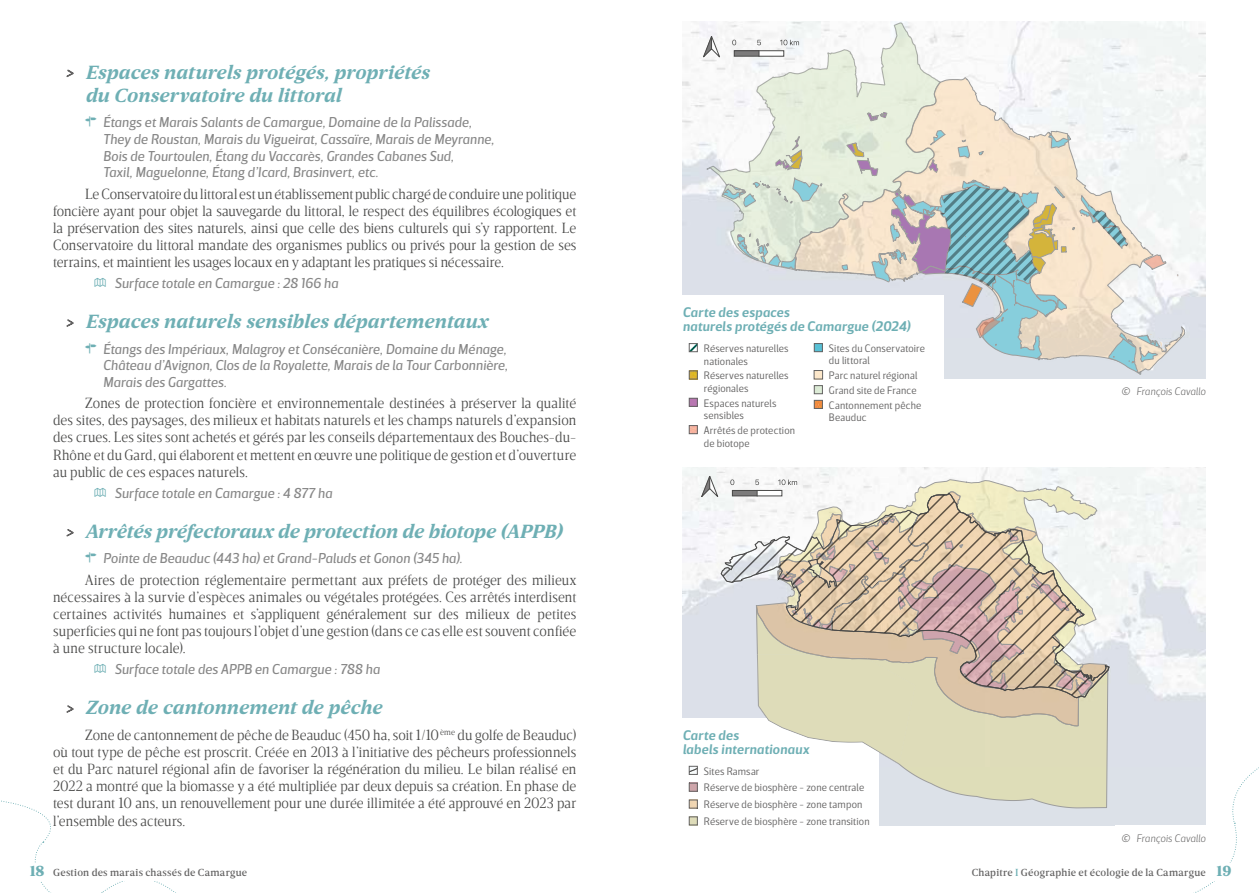
<style>
.page{position:relative;width:1259px;height:893px;background:#fff}
.page>*{position:absolute;margin:0;border:0;box-sizing:border-box;transform-origin:0 0}
.t1{font:italic 700 19.5px/23.4px "Breve News";letter-spacing:.015em;color:#6eafb4}
.t2{font:300 14.25px/17.1px "Breve Title";letter-spacing:.005em;color:#4a4a49;text-align:justify}
.t3{font:italic 13.8px/16.6px "Breve Sans Title";letter-spacing:.005em;color:#878787}
.t4{font:italic 600 13.5px/13.5px "Breve Sans Title";letter-spacing:.02em;color:#6eafb4}
.t5{font:300 10.5px/12.6px "Breve Sans Title";letter-spacing:.015em;color:#646363}
.t6{font:500 10.5px "Breve News";letter-spacing:.02em;color:#646363}
.t7{font:italic 200 10.5px "Breve Sans Title";letter-spacing:.01em;color:#646363}
.s1{font-family:"Breve Display";font-weight:400;color:#646363}
.s2{font-family:"Entypo";font-style:normal;font-size:22.5px;color:#6eafb4}
.s3{font-weight:500}
.s4{font-weight:900;font-size:15px;color:#6eafb4}
.s5{color:#6eafb4}
</style>
<div class="page">
<svg style="left:1193px;top:759px;width:66px;height:134px"></svg>
<svg style="left:1px;top:800px;width:175px;height:93px"></svg>
<div style="left:21px;top:863px;width:32px;height:17px;background:#fff"></div>
<div style="left:53px;top:863px;width:523px;height:17px;background:#fff"></div>
<div style="left:1205px;top:863px;width:37px;height:17px;background:#fff"></div>
<div style="left:682px;top:863px;width:523px;height:17px;background:#fff"></div>
<img style="left:682px;top:468px;width:523px;height:357px">
<svg style="left:879px;top:727px;width:229px;height:82px"></svg>
<svg style="left:1093px;top:492px;width:17px;height:206px"></svg>
<div style="left:682px;top:718px;width:197px;height:116px;background:#fff"></div>
<svg style="left:691px;top:785px;width:4px;height:4px"></svg>
<div style="left:689px;top:783px;width:8px;height:8px;border:1px solid #646363"></div>
<svg style="left:691px;top:802px;width:4px;height:4px"></svg>
<div style="left:689px;top:800px;width:8px;height:8px;border:1px solid #646363"></div>
<svg style="left:691px;top:819px;width:4px;height:4px"></svg>
<div style="left:689px;top:817px;width:8px;height:8px;border:1px solid #646363"></div>
<svg style="left:689px;top:476px;width:404px;height:299px"></svg>
<img style="left:682px;top:21px;width:523px;height:357px">
<svg style="left:706px;top:22px;width:235px;height:249px"></svg>
<svg style="left:794px;top:75px;width:391px;height:299px"></svg>
<svg style="left:722px;top:136px;width:101px;height:141px"></svg>
<svg style="left:841px;top:109px;width:329px;height:270px"></svg>
<div style="left:734px;top:51px;width:25px;height:5px;background:#7c7b7b"></div>
<div style="left:759px;top:51px;width:25px;height:5px;background:#fff"></div>
<div style="left:734px;top:51px;width:50px;height:5px;border:1px solid #4a4a49"></div>
<svg style="left:732px;top:40px;width:4px;height:5px"></svg>
<svg style="left:757px;top:40px;width:4px;height:5px"></svg>
<svg style="left:780px;top:40px;width:19px;height:5px"></svg>
<svg style="left:702px;top:36px;width:18px;height:23px"></svg>
<div style="left:682px;top:296px;width:262px;height:159px;background:#fff"></div>
<svg style="left:691px;top:345px;width:4px;height:5px"></svg>
<div style="left:689px;top:343px;width:8px;height:9px;border:1px solid #646363"></div>
<svg style="left:691px;top:373px;width:4px;height:4px"></svg>
<div style="left:689px;top:371px;width:8px;height:8px;border:1px solid #646363"></div>
<svg style="left:691px;top:400px;width:4px;height:5px"></svg>
<div style="left:689px;top:398px;width:8px;height:9px;border:1px solid #646363"></div>
<svg style="left:691px;top:427px;width:4px;height:5px"></svg>
<div style="left:689px;top:425px;width:8px;height:9px;border:1px solid #646363"></div>
<svg style="left:816px;top:345px;width:4px;height:5px"></svg>
<div style="left:814px;top:343px;width:8px;height:9px;border:1px solid #646363"></div>
<svg style="left:816px;top:372px;width:5px;height:5px"></svg>
<div style="left:814px;top:370px;width:9px;height:9px;border:1px solid #646363"></div>
<svg style="left:816px;top:387px;width:4px;height:5px"></svg>
<div style="left:814px;top:385px;width:8px;height:9px;border:1px solid #646363"></div>
<svg style="left:816px;top:402px;width:4px;height:5px"></svg>
<div style="left:814px;top:400px;width:8px;height:9px;border:1px solid #646363"></div>
<div style="left:1115px;top:825px;width:90px;height:25px;background:#fff"></div>
<h1 class="t1" style="left:85px;top:61px;width:345px;text-indent:-19px"><span class="s1">&gt;</span> Espaces naturels protégés, propriétés du Conservatoire du littoral</h1>
<p class="t3" style="left:103px;top:114px;width:392px;text-indent:-19px"><span class="s2">$</span> Étangs et Marais Salants de Camargue, Domaine de la Palissade, They de Roustan, Marais du Vigueirat, Cassaïre, Marais de Meyranne, Bois de Tourtoulen, Étang du Vaccarès, Grandes Cabanes Sud,<br>Taxil, Maguelonne, Étang d’Icard, Brasinvert, etc.</p>
<p class="t2" style="left:53px;top:185px;width:525px;text-indent:32px">Le Conservatoire du littoral est un établissement public chargé de conduire une politique foncière ayant pour objet la sauvegarde du littoral, le respect des équilibres écologiques et la préservation des sites naturels, ainsi que celle des biens culturels qui s’y rapportent. Le Conservatoire du littoral mandate des organismes publics ou privés pour la gestion de ses terrains, et maintient les usages locaux en y adaptant les pratiques si nécessaire.</p>
<p class="t3" style="left:94px;top:275px;width:246px"><span class="s2">1</span> Surface totale en Camargue : 28 166 ha</p>
<h1 class="t1" style="left:66px;top:311px;width:423px"><span class="s1">&gt;</span> Espaces naturels sensibles départementaux</h1>
<p class="t3" style="left:103px;top:340px;width:406px;text-align:justify;text-indent:-19px"><span class="s2">$</span> Étangs des Impériaux, Malagroy et Consécanière, Domaine du Ménage, Château d’Avignon, Clos de la Royalette, Marais de la Tour Carbonnière, Marais des Gargattes.</p>
<p class="t2" style="left:53px;top:395px;width:525px;text-indent:32px">Zones de protection foncière et environnementale destinées à préserver la qualité des sites, des paysages, des milieux et habitats naturels et les champs naturels d’expansion des crues. Les sites sont achetés et gérés par les conseils départementaux des Bouches-du-Rhône et du Gard, qui élaborent et mettent en œuvre une politique de gestion et d’ouverture au public de ces espaces naturels.</p>
<p class="t3" style="left:94px;top:484px;width:240px"><span class="s2">1</span> Surface totale en Camargue : 4 877 ha</p>
<h1 class="t1" style="left:66px;top:520px;width:497px"><span class="s1">&gt;</span> Arrêtés préfectoraux de protection de biotope (APPB)</h1>
<p class="t3" style="left:84px;top:550px;width:380px"><span class="s2">$</span> Pointe de Beauduc (443 ha) et Grand-Paluds et Gonon (345 ha).</p>
<p class="t2" style="left:53px;top:571px;width:525px;text-indent:32px">Aires de protection réglementaire permettant aux préfets de protéger des milieux nécessaires à la survie d’espèces animales ou végétales protégées. Ces arrêtés interdisent certaines activités humaines et s’appliquent généralement sur des milieux de petites superficies qui ne font pas toujours l’objet d’une gestion (dans ce cas elle est souvent confiée à une structure locale).</p>
<p class="t3" style="left:94px;top:661px;width:288px"><span class="s2">1</span> Surface totale des APPB en Camargue : 788 ha</p>
<h1 class="t1" style="left:66px;top:697px;width:317px"><span class="s1">&gt;</span> Zone de cantonnement de pêche</h1>
<p class="t2" style="left:53px;top:726px;width:525px;text-indent:32px">Zone de cantonnement de pêche de Beauduc (450 ha, soit 1/10<sup>ème</sup> du golfe de Beauduc) où tout type de pêche est proscrit. Créée en 2013 à l’initiative des pêcheurs professionnels et du Parc naturel régional afin de favoriser la régénération du milieu. Le bilan réalisé en 2022 a montré que la biomasse y a été multipliée par deux depuis sa création. En phase de test durant 10 ans, un renouvellement pour une durée illimitée a été approuvé en 2023 par l’ensemble des acteurs.</p>
<p class="t4" style="left:682px;top:729px;width:128px">Carte des<br>labels internationaux</p>
<p class="t4" style="left:682px;top:306px;width:229px">Carte des espaces<br>naturels protégés de Camargue (2024)</p>
<p class="t5" style="left:704px;top:342px;width:86px">Réserves naturelles nationales</p>
<p class="t5" style="left:704px;top:369px;width:86px">Réserves naturelles régionales</p>
<p class="t5" style="left:704px;top:397px;width:74px">Espaces naturels sensibles</p>
<p class="t5" style="left:704px;top:424px;width:93px">Arrêtés de protection de biotope</p>
<p class="t5" style="left:829px;top:342px;width:97px">Sites du Conservatoire du littoral</p>
<p class="t5" style="left:829px;top:368px;width:94px;line-height:14.7px">Parc naturel régional<br>Grand site de France<br>Cantonnement pêche</p>
<p class="t5" style="left:829px;top:411px;width:39px">Beauduc</p>
<p class="t5" style="left:704px;top:762px;width:167px;line-height:16.8px">Sites Ramsar<br>Réserve de biosphère - zone centrale<br>Réserve de biosphère - zone tampon<br>Réserve de biosphère - zone transition</p>
<p class="t7" style="left:1121px;top:386px;width:86px"><span class="s3">©</span> François Cavallo</p>
<p class="t7" style="left:1121px;top:832px;width:86px"><span class="s3">©</span> François Cavallo</p>
<p class="t6" style="left:30px;top:866px;width:219px"><span class="s4">18</span> Gestion des marais chassés de Camargue</p>
<p class="t6" style="left:971px;top:866px;width:261px">Chapitre <span class="s5">I</span> Géographie et écologie de la Camargue <span class="s4">19</span></p>
</div>
